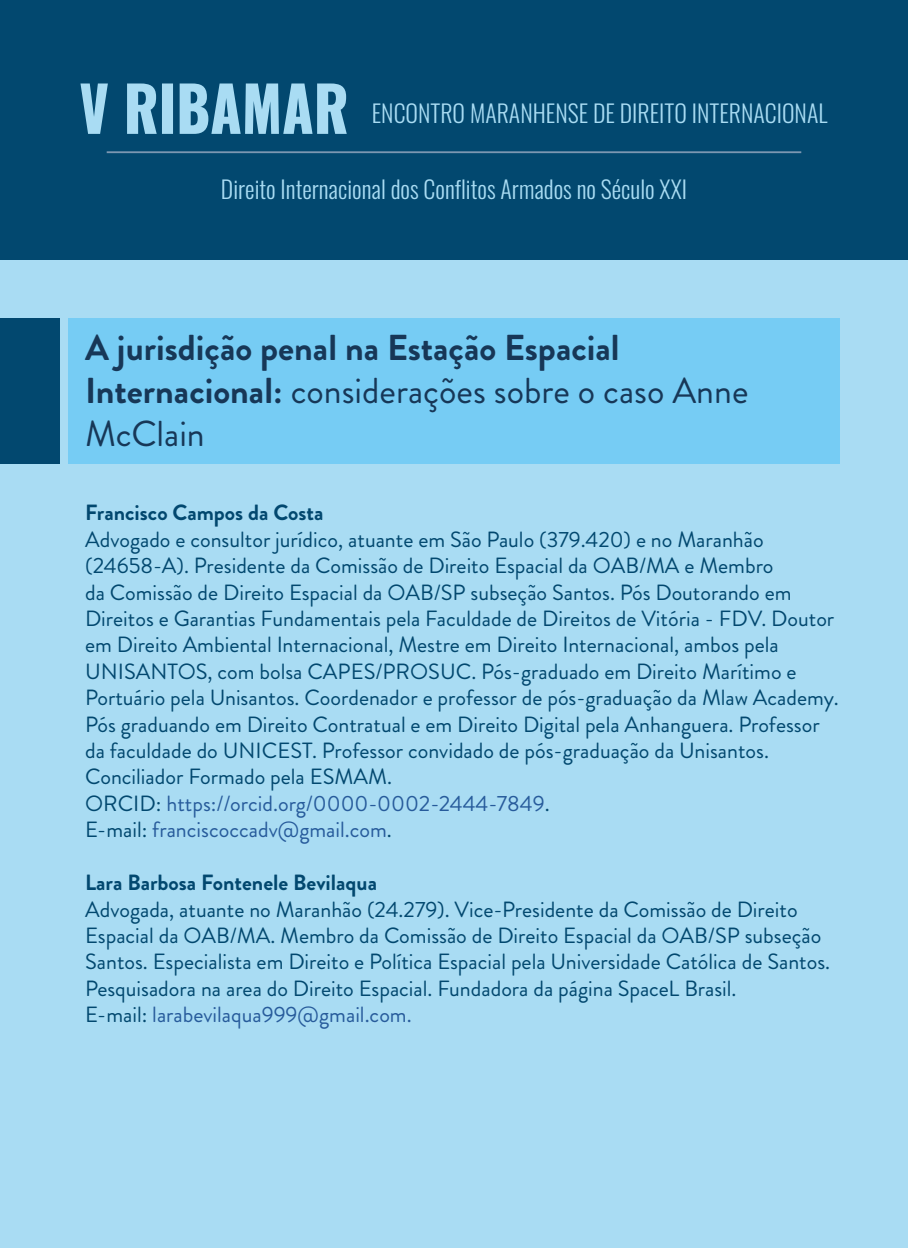
<style>
.page{position:relative;width:908px;height:1248px;background:#fff}
.page>*{position:absolute;margin:0;border:0;box-sizing:border-box;transform-origin:0 0}
.t1{font:700 36px/43.2px "Brandon Grotesque";color:#173757}
.t2{font:300 24.2px "Oswald";color:#a9dcf3}
.t3{font:22px/26.4px "Brandon Grotesque";color:#02486f}
.t4{font:700 22px "Brandon Grotesque";color:#02486f}
.s1{font-weight:400}
.s2{color:#275b9b}
</style>
<div class="page">
<div style="left:0;top:1px;width:907px;height:1246px;background:#a9dcf3"></div>
<div style="left:0;top:0;width:907px;height:260px;background:#02486f"></div>
<svg style="left:80px;top:83px;width:266px;height:51px"></svg>
<hr style="left:107px;top:151px;width:694px;height:2px;background:#7c97b1">
<div style="left:68px;top:317px;width:771px;height:146px;background:#76ccf4"></div>
<div style="left:0;top:317px;width:59px;height:146px;background:#02486f"></div>
<p class="t2" style="left:371px;top:92px;width:457px">ENCONTRO MARANHENSE DE DIREITO INTERNACIONAL</p>
<p class="t2" style="left:221px;top:168px;width:467px">Direito Internacional dos Conflitos Armados no Século XXI</p>
<h1 class="t1" style="left:85px;top:326px;width:664px">A jurisdição penal na Estação Espacial<br>Internacional: <span class="s1">considerações sobre o caso Anne<br>McClain</span></h1>
<p class="t4" style="left:85px;top:497px;width:240px">Francisco Campos da Costa</p>
<p class="t3" style="left:85px;top:526px;width:755px">Advogado e consultor jurídico, atuante em São Paulo (379.420) e no Maranhão (24658-A). Presidente da Comissão de Direito Espacial da OAB/MA e Membro<br>da Comissão de Direito Espacial da OAB/SP subseção Santos. Pós Doutorando em Direitos e Garantias Fundamentais pela Faculdade de Direitos de Vitória - FDV. Doutor em Direito Ambiental Internacional, Mestre em Direito Internacional, ambos pela UNISANTOS, com bolsa CAPES/PROSUC. Pós-graduado em Direito Marítimo e Portuário pela Unisantos. Coordenador e professor de pós-graduação da Mlaw Academy.<br>Pós graduando em Direito Contratual e em Direito Digital pela Anhanguera. Professor da faculdade do UNICEST. Professor convidado de pós-graduação da Unisantos.<br>Conciliador Formado pela ESMAM.<br>ORCID: <span class="s2">https://orcid.org/0000-0002-2444-7849</span>.<br>E-mail: <span class="s2">franciscoccadv@gmail.com</span>.</p>
<p class="t4" style="left:85px;top:867px;width:293px">Lara Barbosa Fontenele Bevilaqua</p>
<p class="t3" style="left:85px;top:896px;width:746px">Advogada, atuante no Maranhão (24.279). Vice-Presidente da Comissão de Direito Espacial da OAB/MA. Membro da Comissão de Direito Espacial da OAB/SP subseção Santos. Especialista em Direito e Política Espacial pela Universidade Católica de Santos.<br>Pesquisadora na area do Direito Espacial. Fundadora da página SpaceL Brasil.<br>E-mail: <span class="s2">larabevilaqua999@gmail.com.</span></p>
</div>
